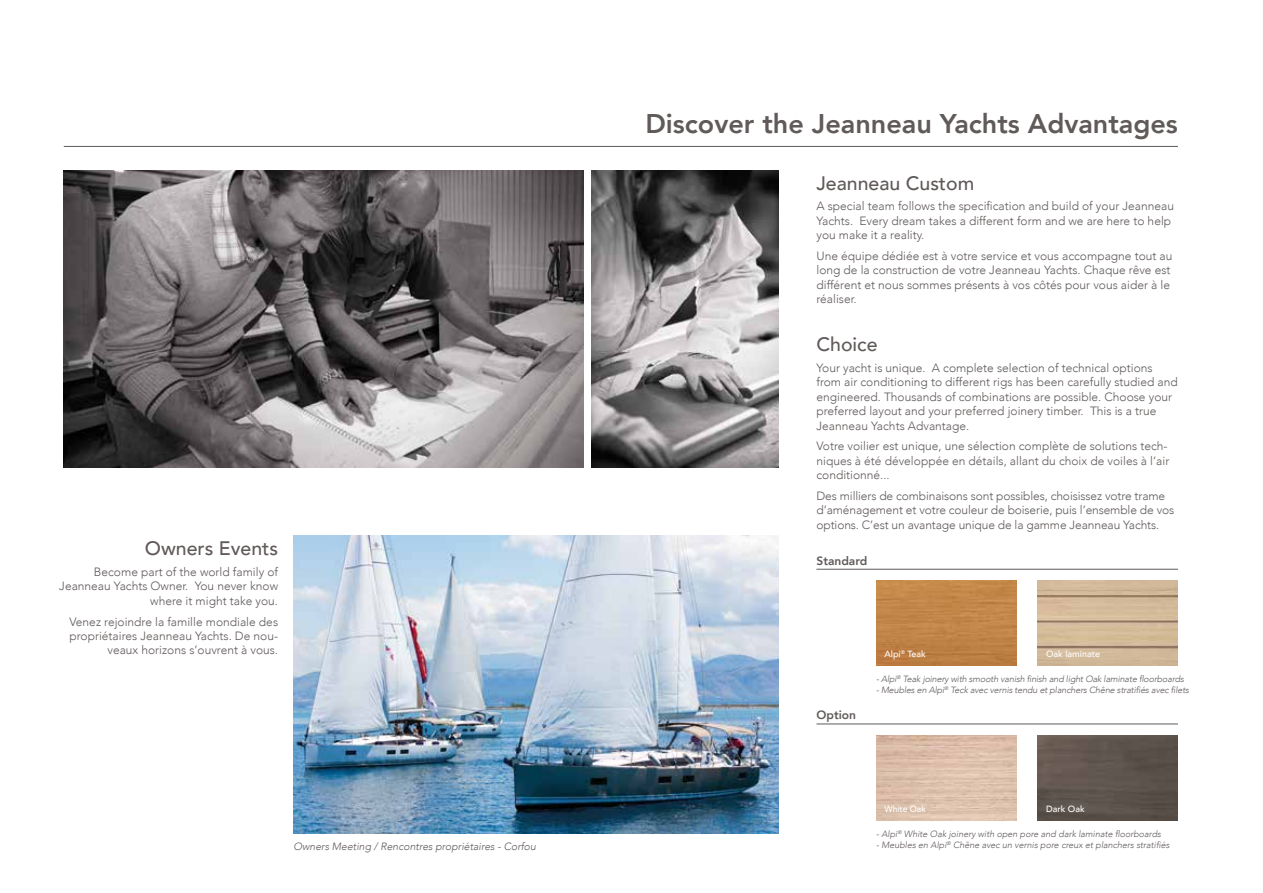
<style>
.page{position:relative;width:1263px;height:893px;background:#fff}
.page>*{position:absolute;margin:0;border:0;box-sizing:border-box;transform-origin:0 0}
.t1{font:800 27px "Avenir";color:#605a59}
.t2{font:500 19.5px "Avenir";color:#605a59}
.t3{font:300 12px/14.4px "Avenir";color:#605a59}
.t4{font:800 12px "Avenir";color:#605a59}
.t5{font:italic 300 10.5px "Avenir";color:#605a59}
.t6{font:italic 300 9px "Avenir";letter-spacing:-.015em;color:#605a59}
.t7{font:500 9px "Avenir";color:#fff}
.t8{font:500 9px "Avenir";color:#fff;scale:.95 1}
</style>
<div class="page">
<img style="left:876px;top:735px;width:140px;height:85px">
<img style="left:1037px;top:735px;width:141px;height:85px">
<img style="left:876px;top:581px;width:140px;height:85px">
<img style="left:1037px;top:581px;width:141px;height:85px">
<img style="left:293px;top:536px;width:485px;height:297px">
<img style="left:64px;top:170px;width:519px;height:298px">
<img style="left:592px;top:170px;width:186px;height:298px">
<hr style="left:816px;top:569px;width:362px;height:1px;background:#605a59">
<hr style="left:816px;top:724px;width:362px;height:1px;background:#605a59">
<hr style="left:64px;top:146px;width:1114px;height:1px;background:#605a59">
<h2 class="t2" style="left:145px;top:532px;width:135px">Owners Events</h2>
<p class="t3" style="left:59px;top:565px;width:220px;text-align:right">Become part of the world family of<br>Jeanneau Yachts Owner. You never know where it might take you.</p>
<p class="t3" style="left:69px;top:614px;width:210px;text-align:right">Venez rejoindre la famille mondiale des propriétaires Jeanneau Yachts. De nou&shy;veaux horizons s’ouvrent à vous.</p>
<p class="t5" style="left:293px;top:841px;width:244px">Owners Meeting / Rencontres propriétaires - Corfou</p>
<h1 class="t1" style="left:645px;top:103px;width:534px">Discover the Jeanneau Yachts Advantages</h1>
<h2 class="t2" style="left:816px;top:166px;width:159px">Jeanneau Custom</h2>
<p class="t3" style="left:816px;top:199px;width:359px">A special team follows the specification and build of your Jeanneau<br>Yachts. Every dream takes a different form and we are here to help you make it a reality.</p>
<p class="t3" style="left:816px;top:249px;width:357px">Une équipe dédiée est à votre service et vous accompagne tout au long de la construction de votre Jeanneau Yachts. Chaque rêve est différent et nous sommes présents à vos côtés pour vous aider à le réaliser.</p>
<h2 class="t2" style="left:816px;top:328px;width:63px">Choice</h2>
<p class="t3" style="left:816px;top:361px;width:363px">Your yacht is unique. A complete selection of technical options from air conditioning to different rigs has been carefully studied and engineered. Thousands of combinations are possible. Choose your preferred layout and your preferred joinery timber. This is a true Jeanneau Yachts Advantage.</p>
<p class="t3" style="left:816px;top:439px;width:354px">Votre voilier est unique, une sélection complète de solutions tech&shy;niques à été développée en détails, allant du choix de voiles à l’air conditionné...</p>
<p class="t3" style="left:816px;top:489px;width:359px">Des milliers de combinaisons sont possibles, choisissez votre trame d’aménagement et votre couleur de boiserie, puis l’ensemble de vos options. C’est un avantage unique de la gamme Jeanneau Yachts.</p>
<p class="t4" style="left:816px;top:551px;width:52px">Standard</p>
<p class="t4" style="left:816px;top:706px;width:41px">Option</p>
<p class="t7" style="left:884px;top:646px;width:43px">Alpi<sup>®</sup> Teak</p>
<p class="t7" style="left:1046px;top:646px;width:55px">Oak laminate</p>
<p class="t6" style="left:876px;top:674px;width:309px">- Alpi<sup>®</sup> Teak joinery with smooth vanish finish and light Oak laminate floorboards</p>
<p class="t6" style="left:876px;top:685px;width:315px">- Meubles en Alpi<sup>®</sup> Teck avec vernis tendu et planchers Chêne stratifiés avec filets</p>
<p class="t8" style="left:884px;top:801px;width:45px">White Oak</p>
<p class="t7" style="left:1046px;top:801px;width:40px">Dark Oak</p>
<p class="t6" style="left:876px;top:829px;width:287px">- Alpi<sup>®</sup> White Oak joinery with open pore and dark laminate floorboards</p>
<p class="t6" style="left:876px;top:839px;width:295px">- Meubles en Alpi<sup>®</sup> Chêne avec un vernis pore creux et planchers stratifiés</p>
</div>
